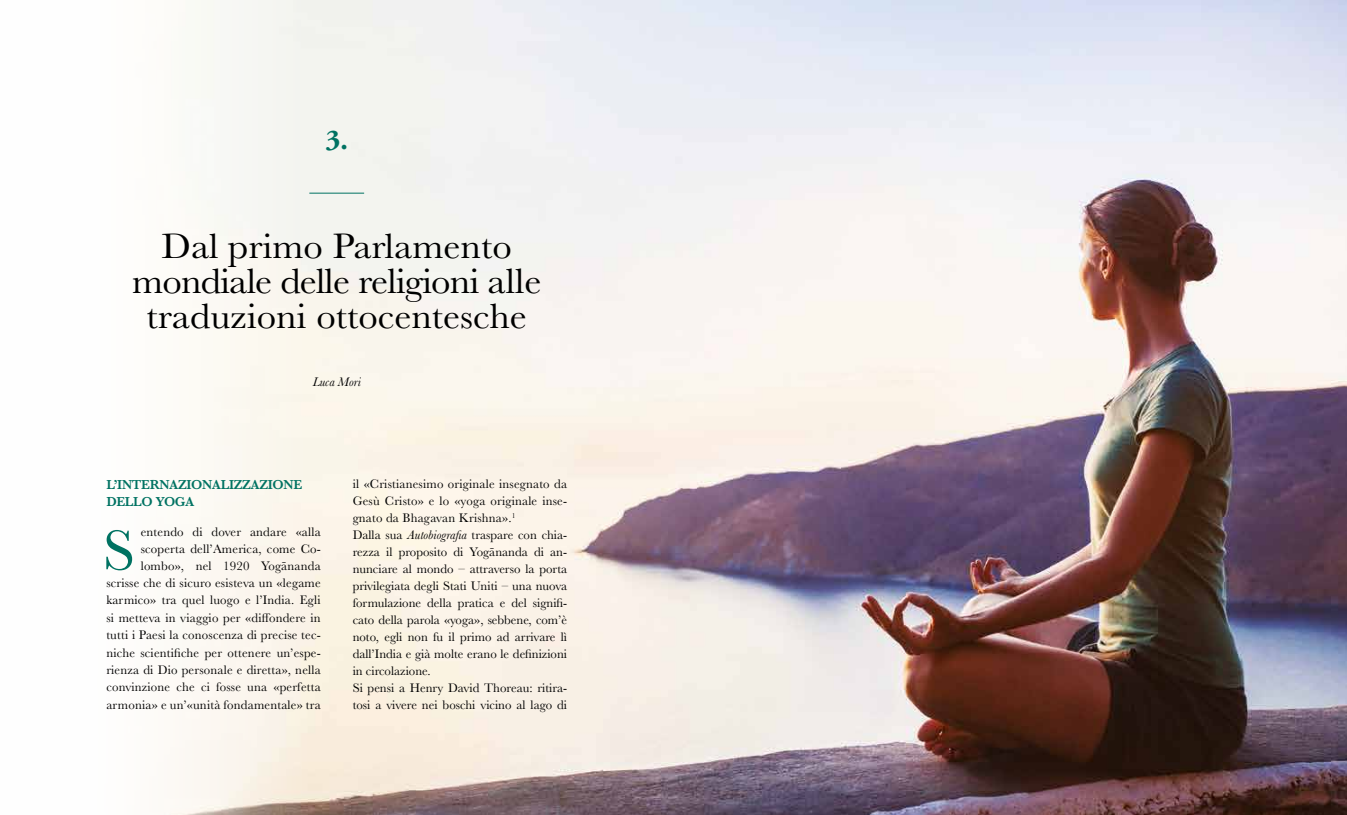
<style>
.page{position:relative;width:1347px;height:815px;background:#fff}
.page>*{position:absolute;margin:0;border:0;box-sizing:border-box;transform-origin:0 0}
.t1{font:58.88px "Baskerville";color:#007262}
.t2{font:36.62px/35px "Baskerville";color:#000;text-align:center;scale:1.06 1}
.t3{font:700 28.75px "Adobe Garamond";color:#007262}
.t4{font:600 13.5px/17.4px "Baskerville";letter-spacing:-.025em;color:#007262}
.t5{font:12.88px/17px "Baskerville";letter-spacing:.015em;color:#000;text-align:right}
.t6{font:italic 12.88px "Baskerville";color:#000}
.s1{font-style:italic}
</style>
<div class="page">
<img style="left:169px;top:0;width:1177px;height:815px">
<hr style="left:309px;top:193px;width:55px;height:1px;background:#007262">
<h3 class="t3" style="left:325px;top:124px;width:24px">3.</h3>
<h2 class="t2" style="left:132px;top:230px;width:388px">Dal primo Parlamento mondiale delle religioni alle traduzioni ottocentesche</h2>
<p class="t6" style="left:313px;top:374px;width:50px">Luca Mori</p>
<p class="t4" style="left:106px;top:476px;width:197px">L’INTERNAZIONALIZZAZIONE<br>DELLO YOGA</p>
<h1 class="t1" style="left:103px;top:513px;width:33px">S</h1>
<p class="t5" style="left:106px;top:523px;width:216px">entendo di dover andare «alla scoperta dell’America, come Co&shy;lombo», nel 1920 Yogānanda scrisse che di sicuro esisteva un «legame karmico» tra quel luogo e l’India. Egli si metteva in viaggio per «diffondere in tutti i Paesi la conoscenza di precise tec&shy;niche scientifiche per ottenere un’espe&shy;rienza di Dio personale e diretta», nella convinzione che ci fosse una «perfetta armonia» e un’«unità fondamentale» tra</p>
<p class="t5" style="left:353px;top:476px;width:216px;text-align:left">il «Cristianesimo originale insegnato da Gesù Cristo» e lo «yoga originale inse&shy;gnato da Bhagavan Krishna».<sup>1<br></sup>Dalla sua <span class="s1">Autobiografia</span> traspare con chia&shy;rezza il proposito di Yogānanda di an&shy;nunciare al mondo – attraverso la porta privilegiata degli Stati Uniti – una nuova formulazione della pratica e del signifi&shy;cato della parola «yoga», sebbene, com’è noto, egli non fu il primo ad arrivare lì dall’India e già molte erano le definizioni in circolazione.<br>Si pensi a Henry David Thoreau: ritira&shy;tosi a vivere nei boschi vicino al lago di</p>
</div>
